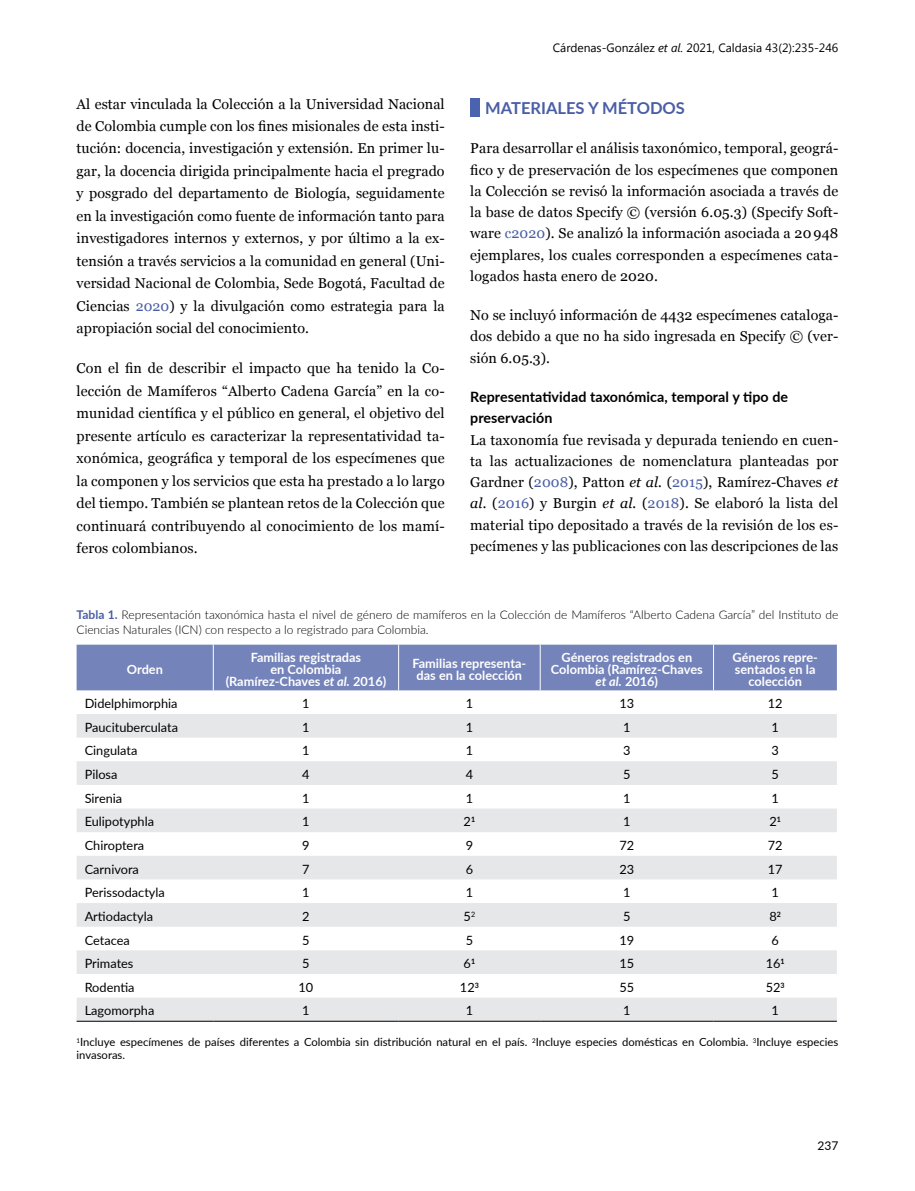
<style>
.page{position:relative;width:915px;height:1191px;background:#fff}
.page>*{position:absolute;margin:0;border:0;box-sizing:border-box;transform-origin:0 0}
.Subtitulo_1{font:700 16.5px "Lato";color:#4a5ea6}
.Cuerpo_general{font:14.25px/22.5px "Georgia";letter-spacing:.01em;color:#000;text-align:justify}
.Subtitulo_2{font:700 14.25px/21.3px "Lato";letter-spacing:.005em;color:#000}
.Cuerpo{font:12.75px "Lato";color:#000}
.Encabezado{font:700 12.75px/12px "Lato";color:#fff;text-align:center}
.Título_figura{font:300 12px/15.8px "Lato";color:#000}
.Cornisa{font:12px "Segoe UI";color:#000}
.Cornisa-2{font:12px "Lato";color:#000}
.Fuente{font:11.25px/12.8px "Lato";color:#000}
.s1{color:#4a5ea6}
.s2{font-style:italic}
.s3{font-weight:700;color:#4a5ea6}
</style>
<div class="page">
<div style="left:470px;top:98px;width:9px;height:18px;background:#4b63ae"></div>
<div style="left:77px;top:644px;width:759px;height:46px;background:#7483ba"></div>
<svg style="left:77px;top:714px;width:759px;height:306px;fill:#e6e7e8"></svg>
<hr style="left:77px;top:1020px;width:136px;height:1px;background:#000">
<hr style="left:213px;top:1020px;width:185px;height:1px;background:#000">
<hr style="left:398px;top:1020px;width:142px;height:1px;background:#000">
<hr style="left:540px;top:1020px;width:173px;height:1px;background:#000">
<hr style="left:713px;top:1020px;width:123px;height:1px;background:#000">
<hr style="left:213px;top:644px;width:1px;height:46px;background:#fff">
<hr style="left:398px;top:644px;width:1px;height:46px;background:#fff">
<hr style="left:539px;top:644px;width:1px;height:46px;background:#fff">
<hr style="left:713px;top:644px;width:1px;height:46px;background:#fff">
<p class="Cuerpo_general" style="left:77px;top:93px;width:369px">Al estar vinculada la Colección a la Universidad Nacional de Colombia cumple con los fines misionales de esta insti&shy;tución: docencia, investigación y extensión. En primer lu&shy;gar, la docencia dirigida principalmente hacia el pregrado y posgrado del departamento de Biología, seguidamente en la investigación como fuente de información tanto para investigadores internos y externos, y por último a la ex&shy;tensión a través servicios a la comunidad en general (Uni&shy;versidad Nacional de Colombia, Sede Bogotá, Facultad de Ciencias <span class="s1">2020</span>) y la divulgación como estrategia para la apropiación social del conocimiento.</p>
<p class="Cuerpo_general" style="left:77px;top:357px;width:369px">Con el fin de describir el impacto que ha tenido la Co&shy;lección de Mamíferos “Alberto Cadena García” en la co&shy;munidad científica y el público en general, el objetivo del presente artículo es caracterizar la representatividad ta&shy;xonómica, geográfica y temporal de los especímenes que la componen y los servicios que esta ha prestado a lo largo del tiempo. También se plantean retos de la Colección que continuará contribuyendo al conocimiento de los mamí&shy;feros colombianos.</p>
<p class="Cornisa" style="left:552px;top:40px;width:287px">Cárdenas-González <span class="s2">et al.</span> 2021, Caldasia 43(2):235-246</p>
<p class="Subtitulo_1" style="left:485px;top:96px;width:201px">MATERIALES Y MÉTODOS</p>
<p class="Cuerpo_general" style="left:470px;top:138px;width:369px;line-height:21.3px">Para desarrollar el análisis taxonómico, temporal, geográ&shy;fico y de preservación de los especímenes que componen la Colección se revisó la información asociada a través de la base de datos Specify © (versión 6.05.3) (Specify Soft&shy;ware <span class="s1">c2020</span>). Se analizó la información asociada a 20948 ejemplares, los cuales corresponden a especímenes cata&shy;logados hasta enero de 2020.</p>
<p class="Cuerpo_general" style="left:470px;top:305px;width:369px;line-height:21.3px">No se incluyó información de 4432 especímenes cataloga&shy;dos debido a que no ha sido ingresada en Specify © (ver&shy;sión 6.05.3).</p>
<p class="Subtitulo_2" style="left:470px;top:385px;width:319px">Representatividad taxonómica, temporal y tipo de preservación</p>
<p class="Cuerpo_general" style="left:470px;top:429px;width:369px;line-height:21.3px">La taxonomía fue revisada y depurada teniendo en cuen&shy;ta las actualizaciones de nomenclatura planteadas por Gardner (<span class="s1">2008</span>), Patton <span class="s2">et al.</span> (<span class="s1">2015</span>), Ramírez-Chaves <span class="s2">et al.</span> (<span class="s1">2016</span>) y Burgin <span class="s2">et al.</span> (<span class="s1">2018</span>). Se elaboró la lista del material tipo depositado a través de la revisión de los es&shy;pecímenes y las publicaciones con las descripciones de las</p>
<p class="Título_figura" style="left:77px;top:606px;width:763px"><span class="s3">Tabla 1.</span> Representación taxonómica hasta el nivel de género de mamíferos en la Colección de Mamíferos “Alberto Cadena García” del Instituto de<br>Ciencias Naturales (ICN) con respecto a lo registrado para Colombia.</p>
<p class="Encabezado" style="left:127px;top:662px;width:38px">Orden</p>
<p class="Encabezado" style="left:225px;top:650px;width:162px">Familias registradas<br>en Colombia (Ramírez-Chaves <span class="s2">et al.</span> 2016)</p>
<p class="Encabezado" style="left:412px;top:656px;width:115px">Familias representa&shy;das en la colección</p>
<p class="Encabezado" style="left:550px;top:650px;width:153px">Géneros registrados en<br>Colombia (Ramírez-Chaves <span class="s2">et al.</span> 2016)</p>
<p class="Encabezado" style="left:732px;top:650px;width:87px">Géneros repre&shy;sentados en la colección</p>
<p class="Cuerpo" style="left:85px;top:694px;width:94px">Didelphimorphia</p>
<p class="Cuerpo" style="left:302px;top:694px;width:9px">1</p>
<p class="Cuerpo" style="left:465px;top:694px;width:9px">1</p>
<p class="Cuerpo" style="left:619px;top:694px;width:16px">13</p>
<p class="Cuerpo" style="left:767px;top:694px;width:16px">12</p>
<p class="Cuerpo" style="left:85px;top:718px;width:95px">Paucituberculata</p>
<p class="Cuerpo" style="left:302px;top:718px;width:9px">1</p>
<p class="Cuerpo" style="left:465px;top:718px;width:9px">1</p>
<p class="Cuerpo" style="left:623px;top:718px;width:9px">1</p>
<p class="Cuerpo" style="left:771px;top:718px;width:9px">1</p>
<p class="Cuerpo" style="left:85px;top:741px;width:54px">Cingulata</p>
<p class="Cuerpo" style="left:302px;top:741px;width:9px">1</p>
<p class="Cuerpo" style="left:465px;top:741px;width:9px">1</p>
<p class="Cuerpo" style="left:623px;top:741px;width:9px">3</p>
<p class="Cuerpo" style="left:771px;top:741px;width:9px">3</p>
<p class="Cuerpo" style="left:85px;top:765px;width:34px">Pilosa</p>
<p class="Cuerpo" style="left:302px;top:765px;width:9px">4</p>
<p class="Cuerpo" style="left:465px;top:765px;width:9px">4</p>
<p class="Cuerpo" style="left:623px;top:765px;width:9px">5</p>
<p class="Cuerpo" style="left:771px;top:765px;width:9px">5</p>
<p class="Cuerpo" style="left:85px;top:789px;width:39px">Sirenia</p>
<p class="Cuerpo" style="left:302px;top:789px;width:9px">1</p>
<p class="Cuerpo" style="left:465px;top:789px;width:9px">1</p>
<p class="Cuerpo" style="left:623px;top:789px;width:9px">1</p>
<p class="Cuerpo" style="left:771px;top:789px;width:9px">1</p>
<p class="Cuerpo" style="left:85px;top:812px;width:71px">Eulipotyphla</p>
<p class="Cuerpo" style="left:302px;top:812px;width:9px">1</p>
<p class="Cuerpo" style="left:463px;top:812px;width:13px">2<sup>1</sup></p>
<p class="Cuerpo" style="left:623px;top:812px;width:9px">1</p>
<p class="Cuerpo" style="left:769px;top:812px;width:13px">2<sup>1</sup></p>
<p class="Cuerpo" style="left:85px;top:836px;width:61px">Chiroptera</p>
<p class="Cuerpo" style="left:302px;top:836px;width:9px">9</p>
<p class="Cuerpo" style="left:465px;top:836px;width:9px">9</p>
<p class="Cuerpo" style="left:619px;top:836px;width:16px">72</p>
<p class="Cuerpo" style="left:767px;top:836px;width:16px">72</p>
<p class="Cuerpo" style="left:85px;top:860px;width:56px">Carnivora</p>
<p class="Cuerpo" style="left:302px;top:860px;width:9px">7</p>
<p class="Cuerpo" style="left:465px;top:860px;width:9px">6</p>
<p class="Cuerpo" style="left:619px;top:860px;width:16px">23</p>
<p class="Cuerpo" style="left:767px;top:860px;width:16px">17</p>
<p class="Cuerpo" style="left:85px;top:883px;width:82px">Perissodactyla</p>
<p class="Cuerpo" style="left:302px;top:883px;width:9px">1</p>
<p class="Cuerpo" style="left:465px;top:883px;width:9px">1</p>
<p class="Cuerpo" style="left:623px;top:883px;width:9px">1</p>
<p class="Cuerpo" style="left:771px;top:883px;width:9px">1</p>
<p class="Cuerpo" style="left:85px;top:907px;width:70px">Artiodactyla</p>
<p class="Cuerpo" style="left:302px;top:907px;width:9px">2</p>
<p class="Cuerpo" style="left:463px;top:907px;width:13px">5<sup>2</sup></p>
<p class="Cuerpo" style="left:623px;top:907px;width:9px">5</p>
<p class="Cuerpo" style="left:769px;top:907px;width:13px">8<sup>2</sup></p>
<p class="Cuerpo" style="left:85px;top:930px;width:47px">Cetacea</p>
<p class="Cuerpo" style="left:302px;top:930px;width:9px">5</p>
<p class="Cuerpo" style="left:465px;top:930px;width:9px">5</p>
<p class="Cuerpo" style="left:619px;top:930px;width:16px">19</p>
<p class="Cuerpo" style="left:771px;top:930px;width:9px">6</p>
<p class="Cuerpo" style="left:85px;top:954px;width:50px">Primates</p>
<p class="Cuerpo" style="left:302px;top:954px;width:9px">5</p>
<p class="Cuerpo" style="left:463px;top:954px;width:13px">6<sup>1</sup></p>
<p class="Cuerpo" style="left:619px;top:954px;width:16px">15</p>
<p class="Cuerpo" style="left:765px;top:954px;width:20px">16<sup>1</sup></p>
<p class="Cuerpo" style="left:85px;top:978px;width:51px">Rodentia</p>
<p class="Cuerpo" style="left:298px;top:978px;width:16px">10</p>
<p class="Cuerpo" style="left:460px;top:978px;width:20px">12<sup>3</sup></p>
<p class="Cuerpo" style="left:619px;top:978px;width:16px">55</p>
<p class="Cuerpo" style="left:765px;top:978px;width:20px">52<sup>3</sup></p>
<p class="Cuerpo" style="left:85px;top:1001px;width:71px">Lagomorpha</p>
<p class="Cuerpo" style="left:302px;top:1001px;width:9px">1</p>
<p class="Cuerpo" style="left:465px;top:1001px;width:9px">1</p>
<p class="Cuerpo" style="left:623px;top:1001px;width:9px">1</p>
<p class="Cuerpo" style="left:771px;top:1001px;width:9px">1</p>
<p class="Fuente" style="left:77px;top:1035px;width:763px"><sup>1</sup>Incluye especímenes de países diferentes a Colombia sin distribución natural en el país. <sup>2</sup>Incluye especies domésticas en Colombia. <sup>3</sup>Incluye especies invasoras.</p>
<p class="Cornisa-2" style="left:817px;top:1136px;width:22px">237</p>
</div>
